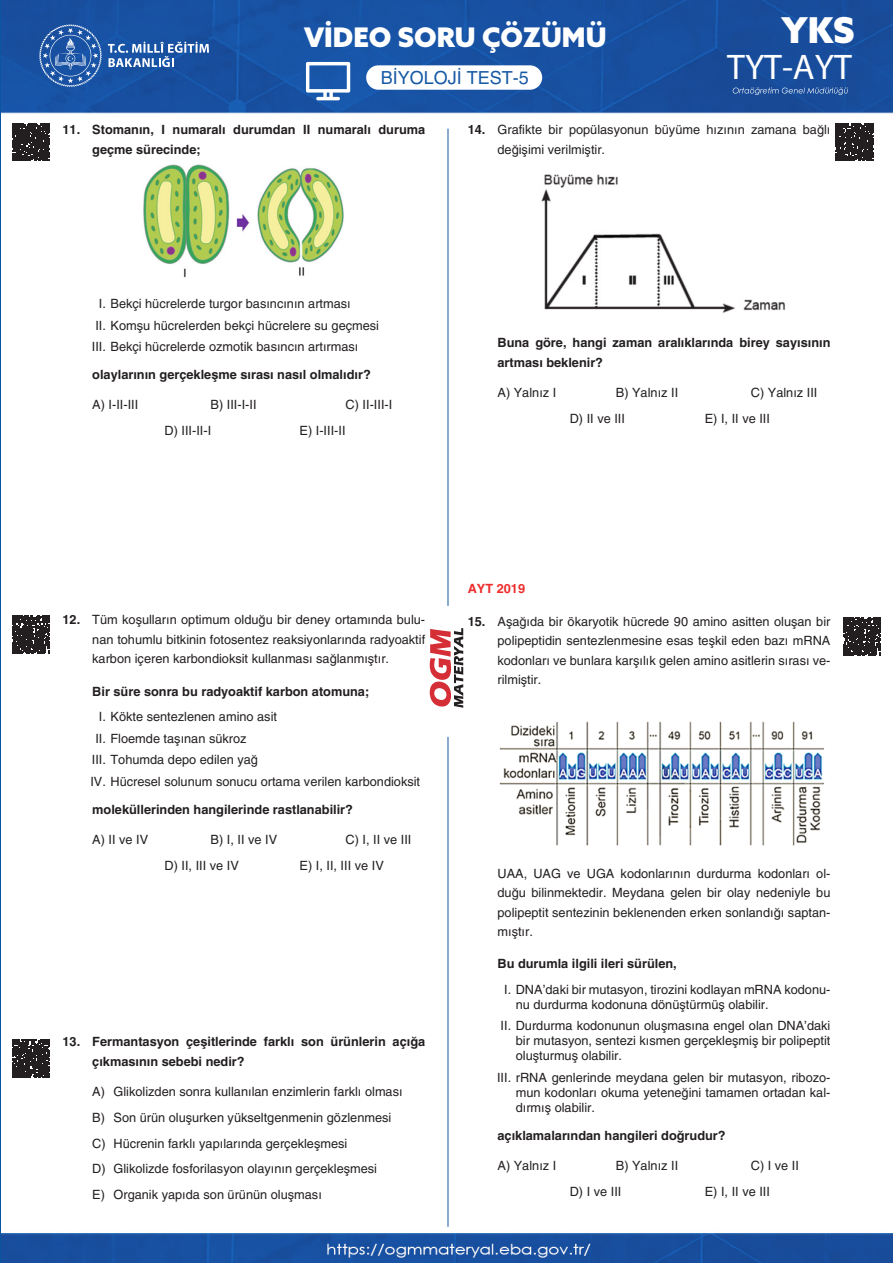
<style>
.page{position:relative;width:893px;height:1263px;background:#fff}
.page>*{position:absolute;margin:0;border:0;box-sizing:border-box;transform-origin:0 0}
.t1{font:35.7px "Myriad Pro";color:#fff}
.t2{font:900 35.7px "Azo Sans";color:#fff}
.t3{font:900 27px "Azo Sans";color:#fff}
.t4{font:18px "Helveticasinav";color:#185aa5}
.I__II__III__Y{font:12.75px/15px "Helveticasinav";color:#231f20;text-align:justify}
.SORU__Y{font:12.75px/19.5px "Helveticasinav";color:#231f20;text-align:justify}
.CEVAP_5_Lİ__Y{font:12.75px "Helveticasinav";color:#231f20}
.SORU__Y-2{font:700 12.75px/19.5px "Helveticasinav";color:#231f20}
.SORU__Y-3{font:700 12.75px "Helveticasinav";color:#ee2d2d}
.s1{font-weight:700}
</style>
<div class="page">
<img style="left:2px;top:0;width:891px;height:1263px">
<hr style="left:448px;top:129px;width:1px;height:477px;background:#1358a3">
<hr style="left:448px;top:737px;width:1px;height:490px;background:#1358a3">
<svg style="left:39px;top:24px;width:63px;height:63px;background:#3a6bb0"></svg>
<svg style="left:108px;top:42px;width:101px;height:25px;background:#5781bb"></svg>
<svg style="left:430px;top:627px;width:33px;height:81px"></svg>
<div style="left:366px;top:65px;width:176px;height:25px;background:#fff;border-radius:12px"></div>
<svg style="left:306px;top:62px;width:44px;height:38px"></svg>
<svg style="left:733px;top:87px;width:115px;height:8px"></svg>
<img style="left:138px;top:161px;width:212px;height:122px">
<img style="left:536px;top:170px;width:256px;height:145px">
<img style="left:497px;top:718px;width:332px;height:132px">
<svg style="left:843px;top:617px;width:38px;height:38px"></svg>
<svg style="left:836px;top:123px;width:37px;height:38px"></svg>
<svg style="left:12px;top:616px;width:38px;height:37px"></svg>
<svg style="left:12px;top:123px;width:38px;height:38px"></svg>
<svg style="left:12px;top:1040px;width:38px;height:38px"></svg>
<h2 class="t3" style="left:304px;top:19px;width:304px">VİDEO SORU ÇÖZÜMÜ</h2>
<h3 class="t4" style="left:381px;top:68px;width:150px">BİYOLOJİ TEST-5</h3>
<h1 class="t2" style="left:781px;top:6px;width:75px">YKS</h1>
<h1 class="t1" style="left:727px;top:45px;width:126px">TYT-AYT</h1>
<p class="SORU__Y-2" style="left:92px;top:120px;width:334px;text-indent:-30px">11. Stomanın, I numaralı durumdan II numaralı duruma geçme sürecinde;</p>
<p class="SORU__Y" style="left:497px;top:120px;width:334px;text-indent:-30px"><span class="s1">14.</span> Grafikte bir popülasyonun büyüme hızının zamana bağlı değişimi verilmiştir.</p>
<p class="I__II__III__Y" style="left:99px;top:296px;width:253px">I. Bekçi hücrelerde turgor basıncının artması</p>
<p class="I__II__III__Y" style="left:95px;top:318px;width:285px">II. Komşu hücrelerden bekçi hücrelere su geçmesi</p>
<p class="I__II__III__Y" style="left:92px;top:339px;width:268px">III. Bekçi hücrelerde ozmotik basıncın artırması</p>
<p class="SORU__Y-2" style="left:92px;top:365px;width:280px">olaylarının gerçekleşme sırası nasıl olmalıdır?</p>
<p class="CEVAP_5_Lİ__Y" style="left:92px;top:397px;width:48px">A) I-II-III</p>
<p class="CEVAP_5_Lİ__Y" style="left:211px;top:397px;width:48px">B) III-I-II</p>
<p class="CEVAP_5_Lİ__Y" style="left:346px;top:397px;width:48px">C) II-III-I</p>
<p class="CEVAP_5_Lİ__Y" style="left:165px;top:423px;width:48px">D) III-II-I</p>
<p class="CEVAP_5_Lİ__Y" style="left:300px;top:423px;width:48px">E) I-III-II</p>
<p class="SORU__Y-2" style="left:497px;top:333px;width:334px">Buna göre, hangi zaman aralıklarında birey sayısının artması beklenir?</p>
<p class="CEVAP_5_Lİ__Y" style="left:497px;top:385px;width:60px">A) Yalnız I</p>
<p class="CEVAP_5_Lİ__Y" style="left:616px;top:385px;width:64px">B) Yalnız II</p>
<p class="CEVAP_5_Lİ__Y" style="left:751px;top:385px;width:68px">C) Yalnız III</p>
<p class="CEVAP_5_Lİ__Y" style="left:570px;top:411px;width:57px">D) II ve III</p>
<p class="CEVAP_5_Lİ__Y" style="left:705px;top:411px;width:67px">E) I, II ve III</p>
<p class="SORU__Y" style="left:92px;top:610px;width:334px;text-indent:-30px"><span class="s1">12.</span> Tüm koşulların optimum olduğu bir deney ortamında bulu&shy;nan tohumlu bitkinin fotosentez reaksiyonlarında radyoaktif karbon içeren karbondioksit kullanması sağlanmıştır.</p>
<p class="SORU__Y-2" style="left:92px;top:682px;width:279px">Bir süre sonra bu radyoaktif karbon atomuna;</p>
<p class="I__II__III__Y" style="left:99px;top:709px;width:180px">I. Kökte sentezlenen amino asit</p>
<p class="I__II__III__Y" style="left:95px;top:731px;width:153px">II. Floemde taşınan sükroz</p>
<p class="I__II__III__Y" style="left:92px;top:752px;width:168px">III. Tohumda depo edilen yağ</p>
<p class="I__II__III__Y" style="left:90px;top:774px;width:331px">IV. Hücresel solunum sonucu ortama verilen karbondioksit</p>
<p class="SORU__Y-2" style="left:92px;top:799px;width:262px">moleküllerinden hangilerinde rastlanabilir?</p>
<p class="CEVAP_5_Lİ__Y" style="left:92px;top:832px;width:57px">A) II ve IV</p>
<p class="CEVAP_5_Lİ__Y" style="left:211px;top:832px;width:68px">B) I, II ve IV</p>
<p class="CEVAP_5_Lİ__Y" style="left:346px;top:832px;width:67px">C) I, II ve III</p>
<p class="CEVAP_5_Lİ__Y" style="left:165px;top:858px;width:76px">D) II, III ve IV</p>
<p class="CEVAP_5_Lİ__Y" style="left:300px;top:858px;width:86px">E) I, II, III ve IV</p>
<p class="SORU__Y-2" style="left:92px;top:1032px;width:334px;text-indent:-30px">13. Fermantasyon çeşitlerinde farklı son ürünlerin açığa çıkmasının sebebi nedir?</p>
<p class="CEVAP_5_Lİ__Y" style="left:92px;top:1084px;width:312px">A) Glikolizden sonra kullanılan enzimlerin farklı olması</p>
<p class="CEVAP_5_Lİ__Y" style="left:92px;top:1110px;width:301px">B) Son ürün oluşurken yükseltgenmenin gözlenmesi</p>
<p class="CEVAP_5_Lİ__Y" style="left:92px;top:1135px;width:257px">C) Hücrenin farklı yapılarında gerçekleşmesi</p>
<p class="CEVAP_5_Lİ__Y" style="left:92px;top:1161px;width:286px">D) Glikolizde fosforilasyon olayının gerçekleşmesi</p>
<p class="CEVAP_5_Lİ__Y" style="left:92px;top:1187px;width:231px">E) Organik yapıda son ürünün oluşması</p>
<p class="SORU__Y-3" style="left:468px;top:581px;width:59px">AYT 2019</p>
<p class="SORU__Y" style="left:497px;top:611px;width:334px;text-indent:-30px"><span class="s1">15.</span> Aşağıda bir ökaryotik hücrede 90 amino asitten oluşan bir polipeptidin sentezlenmesine esas teşkil eden bazı mRNA kodonları ve bunlara karşılık gelen amino asitlerin sırası ve&shy;rilmiştir.</p>
<p class="SORU__Y" style="left:497px;top:863px;width:334px">UAA, UAG ve UGA kodonlarının durdurma kodonları ol&shy;duğu bilinmektedir. Meydana gelen bir olay nedeniyle bu polipeptit sentezinin beklenenden erken sonlandığı saptan&shy;mıştır.</p>
<p class="SORU__Y-2" style="left:497px;top:954px;width:181px">Bu durumla ilgili ileri sürülen,</p>
<p class="I__II__III__Y" style="left:516px;top:982px;width:316px;text-indent:-12px">I. DNA’daki bir mutasyon, tirozini kodlayan mRNA kodonu&shy;nu durdurma kodonuna dönüştürmüş olabilir.</p>
<p class="I__II__III__Y" style="left:516px;top:1018px;width:316px;text-indent:-15px">II. Durdurma kodonunun oluşmasına engel olan DNA’daki bir mutasyon, sentezi kısmen gerçekleşmiş bir polipeptit oluşturmuş olabilir.</p>
<p class="I__II__III__Y" style="left:516px;top:1070px;width:316px;text-indent:-19px">III. rRNA genlerinde meydana gelen bir mutasyon, ribozo&shy;mun kodonları okuma yeteneğini tamamen ortadan kal&shy;dırmış olabilir.</p>
<p class="SORU__Y-2" style="left:497px;top:1126px;width:230px">açıklamalarından hangileri doğrudur?</p>
<p class="CEVAP_5_Lİ__Y" style="left:497px;top:1158px;width:60px">A) Yalnız I</p>
<p class="CEVAP_5_Lİ__Y" style="left:616px;top:1158px;width:64px">B) Yalnız II</p>
<p class="CEVAP_5_Lİ__Y" style="left:751px;top:1158px;width:50px">C) I ve II</p>
<p class="CEVAP_5_Lİ__Y" style="left:570px;top:1184px;width:53px">D) I ve III</p>
<p class="CEVAP_5_Lİ__Y" style="left:705px;top:1184px;width:67px">E) I, II ve III</p>
</div>
